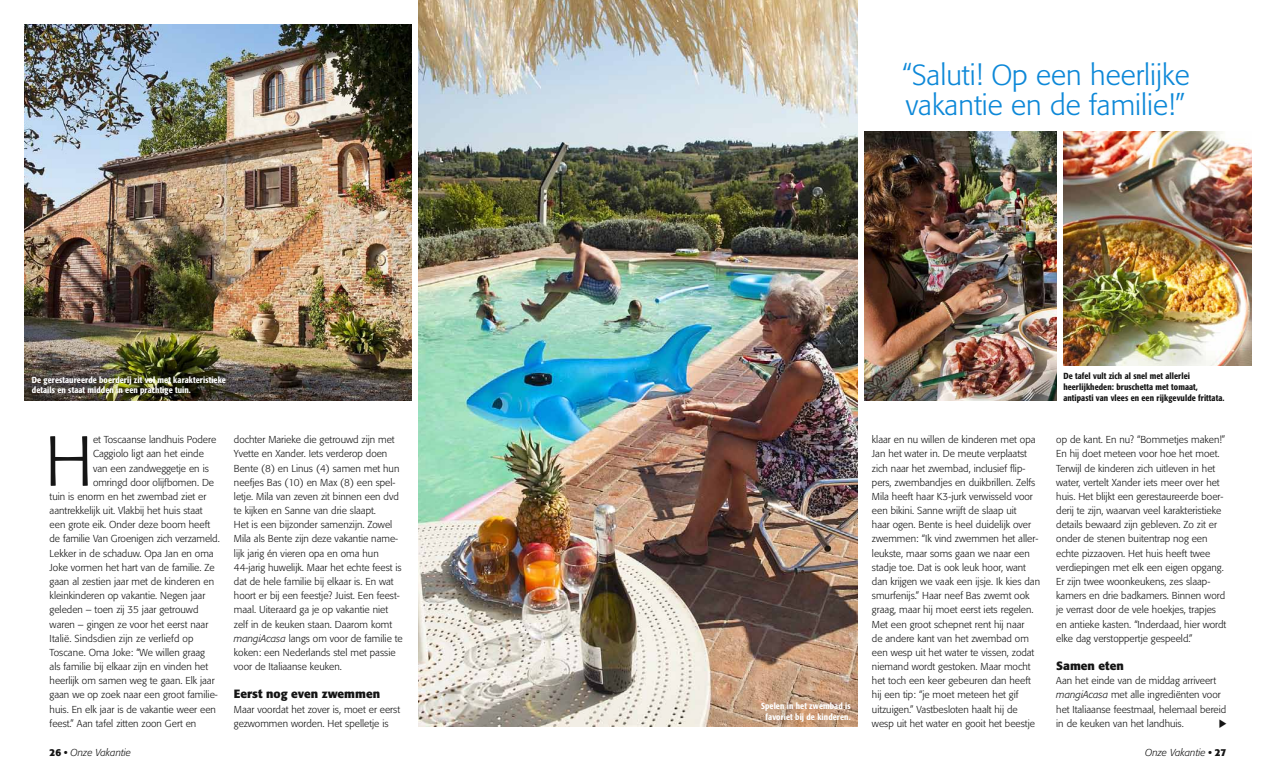
<style>
.page{position:relative;width:1276px;height:780px;background:#fff}
.page>*{position:absolute;margin:0;border:0;box-sizing:border-box;transform-origin:0 0}
.t1{font:300 70px "Formata";color:#151515}
.t2{font:300 28.75px/30px "Formata";color:#0d88d8}
.t3{font:700 11.88px "Formata";color:#151515}
.t4{font:300 10px/14.1px "Formata";color:#151515}
.t5{font:italic 300 10px "Formata";color:#151515}
.t6{font:500 condensed 8.75px/10.6px "Formata";letter-spacing:.01em;color:#fff}
.t7{font:500 condensed 8.75px/10.6px "Formata";letter-spacing:.01em;color:#151515}
.s1{font-style:italic}
.s2{font-weight:700;font-style:normal}
</style>
<div class="page">
<img style="left:865px;top:131px;width:191px;height:269px">
<img style="left:1063px;top:131px;width:188px;height:234px">
<img style="left:25px;top:25px;width:386px;height:375px">
<img style="left:418px;top:0;width:439px;height:726px">
<p class="t6" style="left:32px;top:374px;width:195px">De gerestaureerde boerderij zit vol met karakteristieke details en staat midden in een prachtige tuin.</p>
<h1 class="t1" style="left:45px;top:420px;width:50px">H</h1>
<p class="t4" style="left:93px;top:432px;width:125px">et Toscaanse landhuis Podere</p>
<p class="t4" style="left:93px;top:447px;width:112px">Caggiolo ligt aan het einde</p>
<p class="t4" style="left:93px;top:461px;width:117px">van een zandweggetje en is</p>
<p class="t4" style="left:93px;top:475px;width:123px">omringd door olijfbomen. De</p>
<p class="t4" style="left:50px;top:489px;width:158px">tuin is enorm en het zwembad ziet er</p>
<p class="t4" style="left:50px;top:503px;width:154px">aantrekkelijk uit. Vlakbij het huis staat</p>
<p class="t4" style="left:50px;top:517px;width:162px">een grote eik. Onder deze boom heeft</p>
<p class="t4" style="left:50px;top:532px;width:172px">de familie Van Groenigen zich verzameld.</p>
<p class="t4" style="left:50px;top:546px;width:166px">Lekker in de schaduw. Opa Jan en oma</p>
<p class="t4" style="left:50px;top:560px;width:167px">Joke vormen het hart van de familie. Ze</p>
<p class="t4" style="left:50px;top:574px;width:166px">gaan al zestien jaar met de kinderen en</p>
<p class="t4" style="left:50px;top:588px;width:157px">kleinkinderen op vakantie. Negen jaar</p>
<p class="t4" style="left:50px;top:602px;width:150px">geleden – toen zij 35 jaar getrouwd</p>
<p class="t4" style="left:50px;top:617px;width:160px">waren – gingen ze voor het eerst naar</p>
<p class="t4" style="left:50px;top:631px;width:145px">Italië. Sindsdien zijn ze verliefd op</p>
<p class="t4" style="left:50px;top:645px;width:157px">Toscane. Oma Joke: “We willen graag</p>
<p class="t4" style="left:50px;top:659px;width:160px">als familie bij elkaar zijn en vinden het</p>
<p class="t4" style="left:50px;top:673px;width:167px">heerlijk om samen weg te gaan. Elk jaar</p>
<p class="t4" style="left:50px;top:687px;width:170px">gaan we op zoek naar een groot familie-</p>
<p class="t4" style="left:50px;top:702px;width:168px">huis. En elk jaar is de vakantie weer een</p>
<p class="t4" style="left:50px;top:716px;width:148px">feest.” Aan tafel zitten zoon Gert en</p>
<p class="t4" style="left:234px;top:432px;width:170px">dochter Marieke die getrouwd zijn met Yvette en Xander. Iets verderop doen Bente (8) en Linus (4) samen met hun neefjes Bas (10) en Max (8) een spel&shy;letje. Mila van zeven zit binnen een dvd te kijken en Sanne van drie slaapt.<br>Het is een bijzonder samenzijn. Zowel Mila als Bente zijn deze vakantie name&shy;lijk jarig én vieren opa en oma hun 44-jarig huwelijk. Maar het echte feest is dat de hele familie bij elkaar is. En wat hoort er bij een feestje? Juist. Een feest&shy;maal. U iteraard ga je op vakantie niet zelf in de keuken staan. Daarom komt <span class="s1">mangiAcasa</span> langs om voor de familie te koken: een Nederlands stel met passie voor de Italiaanse keuken.</p>
<p class="t3" style="left:234px;top:686px;width:148px">Eerst nog even zwemmen</p>
<p class="t4" style="left:234px;top:702px;width:168px">Maar voordat het zover is, moet er eerst gezwommen worden. Het spelletje is</p>
<h2 class="t2" style="left:901px;top:60px;width:290px">“Saluti! Op een heerlijke vakantie en de familie!”</h2>
<p class="t6" style="left:761px;top:700px;width:91px;text-align:center">Spelen in het zwembad is favoriet bij de kinderen.</p>
<p class="t4" style="left:872px;top:432px;width:170px">klaar en nu willen de kinderen met opa Jan het water in. De meute verplaatst zich naar het zwembad, inclusief flip&shy;pers, zwembandjes en duikbrillen. Zelfs Mila heeft haar K3-jurk verwisseld voor een bikini. Sanne wrijft de slaap uit<br>haar ogen. Bente is heel duidelijk over zwemmen: “Ik vind zwemmen het aller&shy;leukste, maar soms gaan we naar een stadje toe. Dat is ook leuk hoor, want dan krijgen we vaak een ijsje. Ik kies dan smurfenijs.” Haar neef Bas zwemt ook graag, maar hij moet eerst iets regelen.<br>Met een groot schepnet rent hij naar<br>de andere kant van het zwembad om een wesp uit het water te vissen, zodat niemand wordt gestoken. Maar mocht het toch een keer gebeuren dan heeft hij een tip: “je moet meteen het gif uitzuigen.” Vastbesloten haalt hij de wesp uit het water en gooit het beestje</p>
<p class="t7" style="left:1063px;top:371px;width:163px">De tafel vult zich al snel met allerlei heerlijkheden: bruschetta met tomaat, antipasti van vlees en een rijkgevulde frittata.</p>
<p class="t4" style="left:1056px;top:432px;width:172px">op de kant. En nu? “Bommetjes maken!” En hij doet meteen voor hoe het moet.<br>Terwijl de kinderen zich uitleven in het water, vertelt Xander iets meer over het huis. Het blijkt een gerestaureerde boer&shy;derij te zijn, waarvan veel karakteristieke details bewaard zijn gebleven. Zo zit er onder de stenen buitentrap nog een echte pizzaoven. Het huis heeft twee verdiepingen met elk een eigen opgang.<br>Er zijn twee woonkeukens, zes slaap&shy;kamers en drie badkamers. Binnen word je verrast door de vele hoekjes, trapjes en antieke kasten. “Inderdaad, hier wordt elke dag verstoppertje gespeeld.”</p>
<p class="t3" style="left:1056px;top:658px;width:69px">Samen eten</p>
<p class="t4" style="left:1056px;top:673px;width:172px">Aan het einde van de middag arriveert <span class="s1">mangiAcasa</span> met alle ingrediënten voor het Italiaanse feestmaal, helemaal bereid in de keuken van het landhuis.</p>
<p class="t5" style="left:50px;top:746px;width:83px"><span class="s2">26 •</span> Onze Vakantie</p>
<p class="t5" style="left:1145px;top:746px;width:83px">Onze Vakantie <span class="s2">• 27</span></p>
</div>
